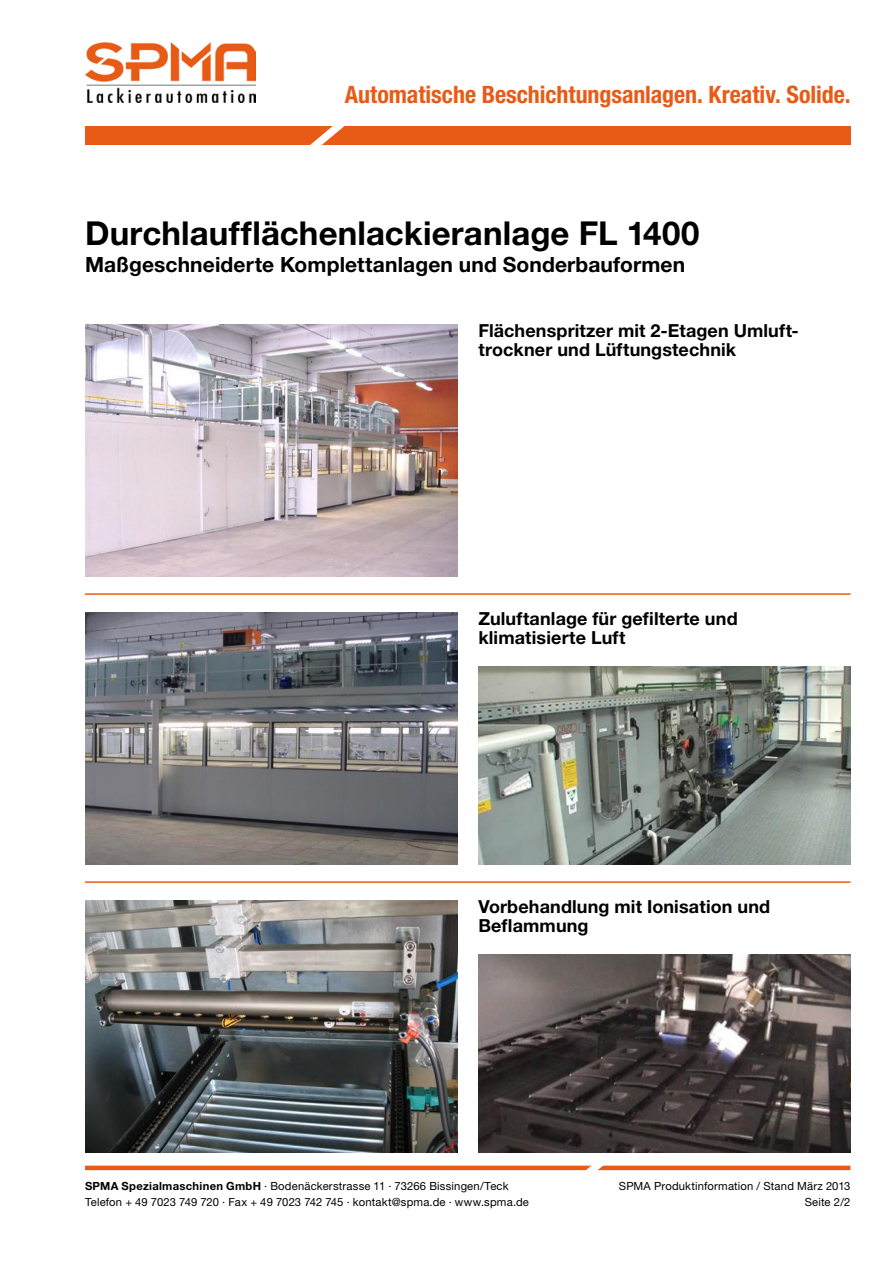
<style>
.page{position:relative;width:893px;height:1263px;background:#fff}
.page>*{position:absolute;margin:0;border:0;box-sizing:border-box;transform-origin:0 0}
.t1{font:700 33px "Helvetica Neue LT Pro";letter-spacing:.005em;color:#000}
.t2{font:700 condensed 24px "Helvetica Neue LT Pro";letter-spacing:-.005em;color:#e85b16}
.t3{font:700 21px "Helvetica Neue LT Pro";letter-spacing:.005em;color:#000}
.t4{font:700 18px/19.5px "Helvetica Neue LT Pro";letter-spacing:.005em;color:#000}
.t5{font:11.25px/16.5px "Helvetica Neue LT Pro";letter-spacing:.015em;color:#000}
.s1{font-weight:700}
</style>
<div class="page">
<div style="left:85px;top:126px;width:765px;height:18px;background:#e85b16"></div>
<svg style="left:288px;top:126px;width:79px;height:19px"></svg>
<img style="left:85px;top:43px;width:170px;height:60px">
<hr style="left:85px;top:1166px;width:765px;height:4px;background:#e85b16">
<svg style="left:563px;top:1152px;width:79px;height:19px"></svg>
<img style="left:85px;top:324px;width:372px;height:252px">
<img style="left:85px;top:612px;width:372px;height:252px">
<img style="left:85px;top:900px;width:372px;height:252px">
<img style="left:478px;top:666px;width:372px;height:198px">
<img style="left:478px;top:954px;width:372px;height:198px">
<hr style="left:85px;top:593px;width:765px;height:2px;background:#e85b16">
<hr style="left:85px;top:881px;width:765px;height:2px;background:#e85b16">
<h2 class="t2" style="left:345px;top:80px;width:507px">Automatische Beschichtungsanlagen. Kreativ. Solide.</h2>
<h1 class="t1" style="left:85px;top:213px;width:616px">Durchlaufflächenlackieranlage FL 1400</h1>
<h3 class="t3" style="left:85px;top:252px;width:602px">Maßgeschneiderte Komplettanlagen und Sonderbauformen</h3>
<h3 class="t4" style="left:478px;top:320px;width:322px">Flächenspritzer mit 2-Etagen Umluft&shy;trockner und Lüftungstechnik</h3>
<h3 class="t4" style="left:478px;top:608px;width:261px">Zuluftanlage für gefilterte und klimatisierte Luft</h3>
<h3 class="t4" style="left:478px;top:896px;width:293px">Vorbehandlung mit Ionisation und<br>Beflammung</h3>
<p class="t5" style="left:85px;top:1177px;width:445px"><span class="s1">SPMA Spezialmaschinen GmbH</span> · Bodenäckerstrasse 11 · 73266 Bissingen/Teck<br>Telefon + 49 7023 749 720 · Fax + 49 7023 742 745 · kontakt@spma.de · www.spma.de</p>
<p class="t5" style="left:619px;top:1177px;width:233px;text-align:right">SPMA Produktinformation / Stand März 2013<br>Seite 2/2</p>
</div>
